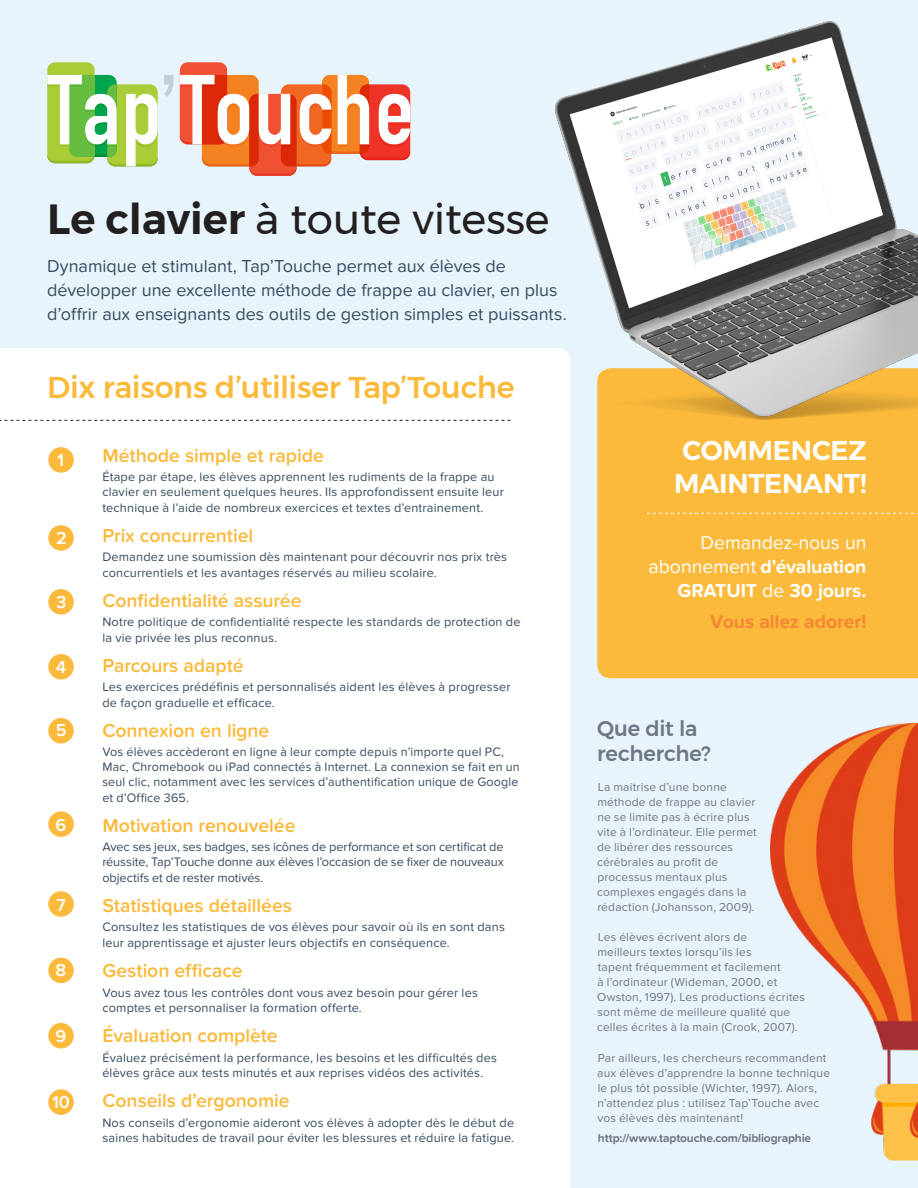
<style>
.page{position:relative;width:918px;height:1188px;background:#e7f4fb}
.page>*{position:absolute;margin:0;border:0;box-sizing:border-box;transform-origin:0 0}
.t1{font:42px "Montserrat";color:#231f20}
.t2{font:500 30px "Montserrat";letter-spacing:-.01em;color:#fbba3c}
.t3{font:600 27px/32.4px "Montserrat";letter-spacing:-.01em;color:#fff;text-align:center}
.t4{font:500 21px/25.2px "Montserrat";letter-spacing:-.01em;color:#6f7787}
.Sous-titre{font:600 19.5px "Proxima Nova Soft";letter-spacing:-.005em;color:#fbba3c}
.t5{font:19.5px/24px "Proxima Nova Soft";color:#fff;text-align:right}
.t6{font:700 19.5px "Proxima Nova Soft";letter-spacing:-.005em;color:#f58634}
.Texte{font:18px/24px "Proxima Nova Soft";color:#374c60}
.t7{font:600 18px "Proxima Nova Soft";color:#fff}
.Texte-2{font:12.75px/15.1px "Proxima Nova Soft";letter-spacing:.015em;color:#374c60}
.Style_de_paragraphe{font:12px/15px "Proxima Nova Soft";letter-spacing:.015em;color:#6f7787}
.Style_de_paragraphe-2{font:700 12px "Proxima Nova Soft";letter-spacing:-.015em;color:#6f7787}
.s1{font-weight:600}
.s2{font-weight:700}
</style>
<div class="page">
<div style="left:0;top:348px;width:570px;height:840px;background:#fff"></div>
<div style="left:597px;top:431px;width:321px;height:247px;background:#fbba3c"></div>
<svg style="left:0;top:420px;width:511px;height:1px"></svg>
<svg style="left:647px;top:513px;width:271px;height:1px"></svg>
<svg style="left:164px;top:75px;width:10px;height:22px"></svg>
<svg style="left:180px;top:62px;width:230px;height:114px"></svg>
<svg style="left:47px;top:62px;width:111px;height:104px;background:#b3da8d"></svg>
<img style="left:522px;top:21px;width:396px;height:410px">
<div style="left:48px;top:447px;width:26px;height:26px;background:#fbba3c;border-radius:50%"></div>
<div style="left:48px;top:525px;width:26px;height:26px;background:#fbba3c;border-radius:50%"></div>
<div style="left:48px;top:589px;width:26px;height:26px;background:#fbba3c;border-radius:50%"></div>
<div style="left:48px;top:654px;width:26px;height:26px;background:#fbba3c;border-radius:50%"></div>
<div style="left:48px;top:718px;width:26px;height:25px;background:#fbba3c;border-radius:50%"></div>
<div style="left:48px;top:811px;width:26px;height:26px;background:#fbba3c;border-radius:50%"></div>
<div style="left:48px;top:891px;width:26px;height:26px;background:#fbba3c;border-radius:50%"></div>
<div style="left:48px;top:958px;width:26px;height:25px;background:#fbba3c;border-radius:50%"></div>
<div style="left:48px;top:1023px;width:26px;height:25px;background:#fbba3c;border-radius:50%"></div>
<div style="left:48px;top:1089px;width:26px;height:26px;background:#fbba3c;border-radius:50%"></div>
<img style="left:771px;top:723px;width:147px;height:437px">
<p class="t1" style="left:47px;top:187px;width:504px"><span class="s1">Le clavier</span> à toute vitesse</p>
<p class="Texte" style="left:47px;top:254px;width:521px">Dynamique et stimulant, Tap’Touche permet aux élèves de développer une excellente méthode de frappe au clavier, en plus d’offrir aux enseignants des outils de gestion simples et puissants.</p>
<p class="t2" style="left:47px;top:364px;width:469px">Dix raisons d’utiliser Tap’Touche</p>
<p class="t7" style="left:57px;top:450px;width:8px">1</p>
<p class="t7" style="left:56px;top:527px;width:12px">2</p>
<p class="t7" style="left:56px;top:591px;width:12px">3</p>
<p class="t7" style="left:56px;top:656px;width:12px">4</p>
<p class="t7" style="left:56px;top:720px;width:12px">5</p>
<p class="t7" style="left:56px;top:814px;width:12px">6</p>
<p class="t7" style="left:56px;top:895px;width:11px">7</p>
<p class="t7" style="left:56px;top:960px;width:12px">8</p>
<p class="t7" style="left:56px;top:1025px;width:12px">9</p>
<p class="t7" style="left:52px;top:1092px;width:20px">10</p>
<p class="Sous-titre" style="left:102px;top:444px;width:223px">Méthode simple et rapide</p>
<p class="Texte-2" style="left:102px;top:470px;width:403px">Étape par étape, les élèves apprennent les rudiments de la frappe au clavier en seulement quelques heures. Ils approfondissent ensuite leur technique à l’aide de nombreux exercices et textes d’entrainement.</p>
<p class="Sous-titre" style="left:102px;top:524px;width:152px">Prix concurrentiel</p>
<p class="Texte-2" style="left:102px;top:550px;width:406px">Demandez une soumission dès maintenant pour découvrir nos prix très concurrentiels et les avantages réservés au milieu scolaire.</p>
<p class="Sous-titre" style="left:102px;top:589px;width:201px">Confidentialité assurée</p>
<p class="Texte-2" style="left:102px;top:615px;width:420px">Notre politique de confidentialité respecte les standards de protection de la vie privée les plus reconnus.</p>
<p class="Sous-titre" style="left:102px;top:654px;width:143px">Parcours adapté</p>
<p class="Texte-2" style="left:102px;top:680px;width:410px">Les exercices prédéfinis et personnalisés aident les élèves à progresser de façon graduelle et efficace.</p>
<p class="Sous-titre" style="left:102px;top:719px;width:169px">Connexion en ligne</p>
<p class="Texte-2" style="left:102px;top:745px;width:419px">Vos élèves accèderont en ligne à leur compte depuis n’importe quel PC, Mac, Chromebook ou iPad connectés à Internet. La connexion se fait en un seul clic, notamment avec les services d’authentification unique de Google et d’Office 365.</p>
<p class="Sous-titre" style="left:102px;top:814px;width:195px">Motivation renouvelée</p>
<p class="Texte-2" style="left:102px;top:840px;width:403px;text-align:justify">Avec ses jeux, ses badges, ses icônes de performance et son certificat de réussite, Tap’Touche donne aux élèves l’occasion de se fixer de nouveaux objectifs et de rester motivés.</p>
<p class="Sous-titre" style="left:102px;top:894px;width:191px">Statistiques détaillées</p>
<p class="Texte-2" style="left:102px;top:920px;width:404px">Consultez les statistiques de vos élèves pour savoir où ils en sont dans leur apprentissage et ajuster leurs objectifs en conséquence.</p>
<p class="Sous-titre" style="left:102px;top:959px;width:142px">Gestion efficace</p>
<p class="Texte-2" style="left:102px;top:985px;width:377px">Vous avez tous les contrôles dont vous avez besoin pour gérer les comptes et personnaliser la formation offerte.</p>
<p class="Sous-titre" style="left:102px;top:1025px;width:177px">Évaluation complète</p>
<p class="Texte-2" style="left:102px;top:1050px;width:396px">Évaluez précisément la performance, les besoins et les difficultés des élèves grâce aux tests minutés et aux reprises vidéos des activités.</p>
<p class="Sous-titre" style="left:102px;top:1090px;width:189px">Conseils d’ergonomie</p>
<p class="Texte-2" style="left:102px;top:1115px;width:413px">Nos conseils d’ergonomie aideront vos élèves à adopter dès le début de saines habitudes de travail pour éviter les blessures et réduire la fatigue.</p>
<p class="t3" style="left:674px;top:434px;width:194px">COMMENCEZ<br>MAINTENANT!</p>
<p class="t5" style="left:649px;top:531px;width:219px">Demandez-nous un abonnement <span class="s2">d’évaluation<br>GRATUIT</span> de <span class="s2">30 jours.</span></p>
<p class="t6" style="left:710px;top:610px;width:158px">Vous allez adorer!</p>
<p class="t4" style="left:597px;top:716px;width:115px">Que dit la recherche?</p>
<p class="Style_de_paragraphe" style="left:597px;top:780px;width:161px">La maitrise d’une bonne méthode de frappe au clavier ne se limite pas à écrire plus vite à l’ordinateur. Elle permet de libérer des ressources cérébrales au profit de processus mentaux plus complexes engagés dans la rédaction (Johansson, 2009).</p>
<p class="Style_de_paragraphe" style="left:597px;top:930px;width:210px">Les élèves écrivent alors de<br>meilleurs textes lorsqu’ils les<br>tapent fréquemment et facilement<br>à l’ordinateur (Wideman, 2000, et Owston, 1997). Les productions écrites sont même de meilleure qualité que celles écrites à la main (Crook, 2007).</p>
<p class="Style_de_paragraphe" style="left:597px;top:1050px;width:234px">Par ailleurs, les chercheurs recommandent aux élèves d’apprendre la bonne technique le plus tôt possible (Wichter, 1997). Alors, n’attendez plus : utilisez Tap’Touche avec vos élèves dès maintenant!</p>
<p class="Style_de_paragraphe-2" style="left:598px;top:1131px;width:215px">http://www.taptouche.com/bibliographie</p>
</div>
